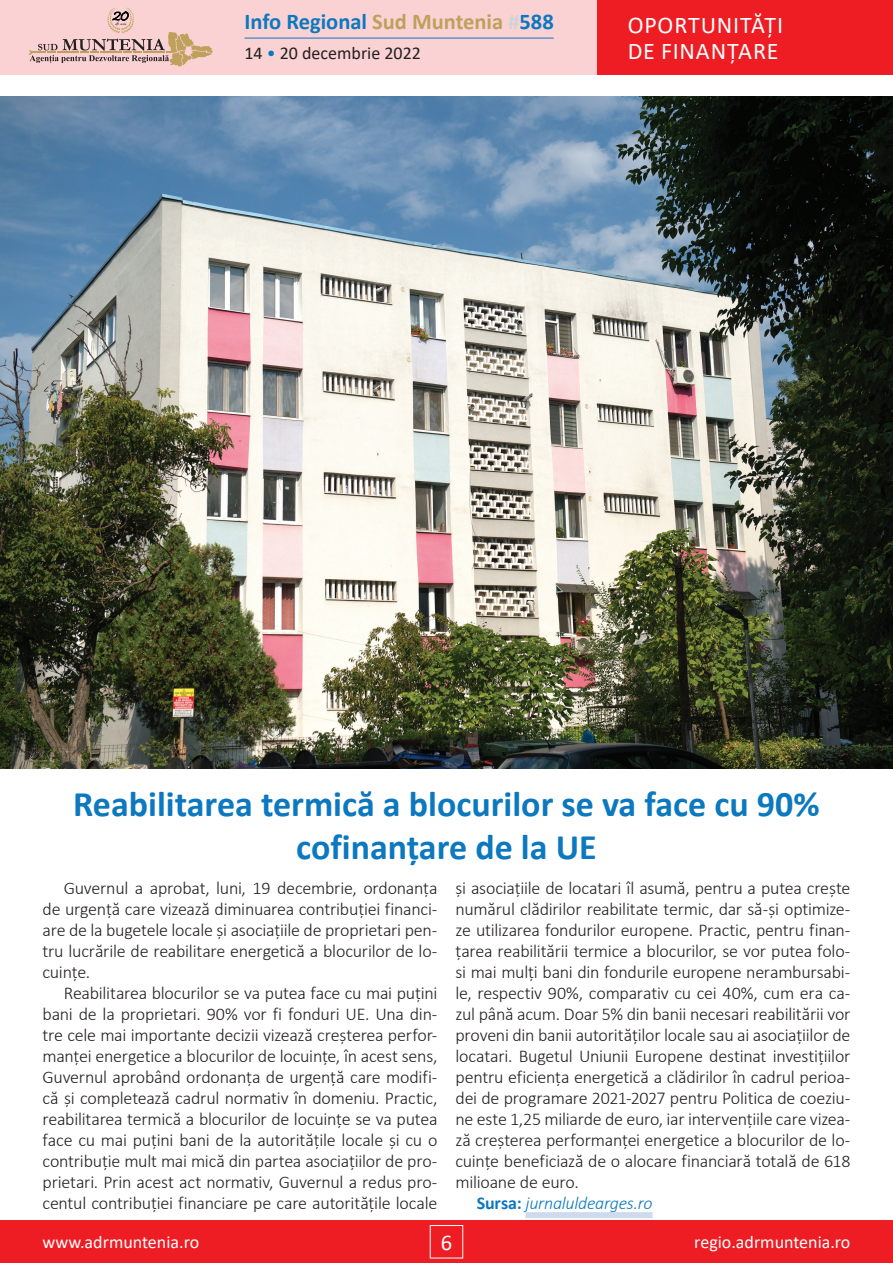
<style>
.page{position:relative;width:893px;height:1263px;background:#fff}
.page>*{position:absolute;margin:0;border:0;box-sizing:border-box;transform-origin:0 0}
.t1{font:700 36px/43.2px "Calibri";color:#0c78bf;text-align:center}
.t2{font:24px/25.5px "Calibri";letter-spacing:.035em;color:#fff}
.t3{font:700 22.5px "Calibri";color:#0c78bf}
.t4{font:22.5px "Calibri";color:#fff}
.t5{font:300 18px/21px "Calibri";letter-spacing:-.015em;color:#231f20;text-align:justify}
.t6{font:18px "Calibri";color:#fff}
.t7{font:italic 300 18px "Calibri";letter-spacing:-.015em;color:#0c78bf}
.t8{font:18px "Calibri";color:#231f20}
.s1{color:#bfa05c}
.s2{color:#d1d2d4}
.s3{color:#0c78bf}
.s4{font-weight:700;font-style:normal}
</style>
<div class="page">
<div style="left:0;top:1220px;width:893px;height:43px;background:#ee1d23"></div>
<div style="left:430px;top:1225px;width:33px;height:33px;border:1px solid #fff"></div>
<div style="left:0;top:0;width:893px;height:75px;background:#fbd2d3"></div>
<div style="left:597px;top:0;width:296px;height:75px;background:#ee1d23"></div>
<hr style="left:244px;top:38px;width:310px;height:1px;background:#0c78bf">
<svg style="left:29px;top:8px;width:184px;height:58px"></svg>
<div style="left:525px;top:1212px;width:128px;height:6px;background:#cedaee"></div>
<img style="left:0;top:96px;width:893px;height:672px">
<p class="t3" style="left:244px;top:6px;width:311px">Info Regional <span class="s1">Sud Muntenia</span> <span class="s2">#</span>588</p>
<p class="t8" style="left:244px;top:41px;width:178px">14 <span class="s3">•</span> 20 decembrie 2022</p>
<h2 class="t2" style="left:628px;top:12px;width:157px">OPORTUNITĂȚI<br>DE FINANȚARE</h2>
<h1 class="t1" style="left:73px;top:782px;width:748px">Reabilitarea termică a blocurilor se va face cu 90% cofinanțare de la UE</h1>
<p class="t5" style="left:43px;top:877px;width:396px;text-indent:21px">Guvernul a aprobat, luni, 19 decembrie, ordonanța de urgență care vizează diminuarea contribuției financi&shy;are de la bugetele locale și asociațiile de proprietari pen&shy;tru lucrările de reabilitare energetică a blocurilor de lo&shy;cuințe.</p>
<p class="t5" style="left:43px;top:982px;width:396px;text-indent:21px">Reabilitarea blocurilor se va putea face cu mai puțini bani de la proprietari. 90% vor fi fonduri UE. Una din&shy;tre cele mai importante decizii vizează creșterea perfor&shy;manței energetice a blocurilor de locuințe, în acest sens, Guvernul aprobând ordonanța de urgență care modifi&shy;că și completează cadrul normativ în domeniu. Practic, reabilitarea termică a blocurilor de locuințe se va putea face cu mai puțini bani de la autoritățile locale și cu o contribuție mult mai mică din partea asociațiilor de pro&shy;prietari. Prin acest act normativ, Guvernul a redus pro&shy;centul contribuției financiare pe care autoritățile locale</p>
<p class="t5" style="left:455px;top:877px;width:396px">și asociațiile de locatari îl asumă, pentru a putea crește</p>
<p class="t5" style="left:455px;top:898px;width:396px">numărul clădirilor reabilitate termic, dar să-și optimize-</p>
<p class="t5" style="left:455px;top:919px;width:396px">ze utilizarea fondurilor europene. Practic, pentru finan-</p>
<p class="t5" style="left:455px;top:940px;width:396px">țarea reabilitării termice a blocurilor, se vor putea folo-</p>
<p class="t5" style="left:455px;top:961px;width:396px">si mai mulți bani din fondurile europene nerambursabi-</p>
<p class="t5" style="left:455px;top:982px;width:396px">le, respectiv 90%, comparativ cu cei 40%, cum era ca-</p>
<p class="t5" style="left:455px;top:1003px;width:396px">zul până acum. Doar 5% din banii necesari reabilitării vor</p>
<p class="t5" style="left:455px;top:1024px;width:396px">proveni din banii autorităților locale sau ai asociațiilor de</p>
<p class="t5" style="left:455px;top:1045px;width:396px">locatari. Bugetul Uniunii Europene destinat investițiilor</p>
<p class="t5" style="left:455px;top:1066px;width:396px">pentru eficiența energetică a clădirilor în cadrul perioa-</p>
<p class="t5" style="left:455px;top:1087px;width:396px">dei de programare 2021-2027 pentru Politica de coeziu-</p>
<p class="t5" style="left:455px;top:1108px;width:396px">ne este 1,25 miliarde de euro, iar intervențiile care vizea-</p>
<p class="t5" style="left:455px;top:1129px;width:396px">ză creșterea performanței energetice a blocurilor de lo-</p>
<p class="t5" style="left:455px;top:1150px;width:396px">cuințe beneficiază de o alocare financiară totală de 618</p>
<p class="t5" style="left:455px;top:1171px;width:125px">milioane de euro.</p>
<p class="t7" style="left:477px;top:1192px;width:177px"><span class="s4">Sursa:</span> jurnaluldearges.ro</p>
<p class="t6" style="left:43px;top:1230px;width:158px">www.adrmuntenia.ro</p>
<p class="t4" style="left:441px;top:1226px;width:13px">6</p>
<p class="t6" style="left:694px;top:1230px;width:158px">regio.adrmuntenia.ro</p>
</div>
